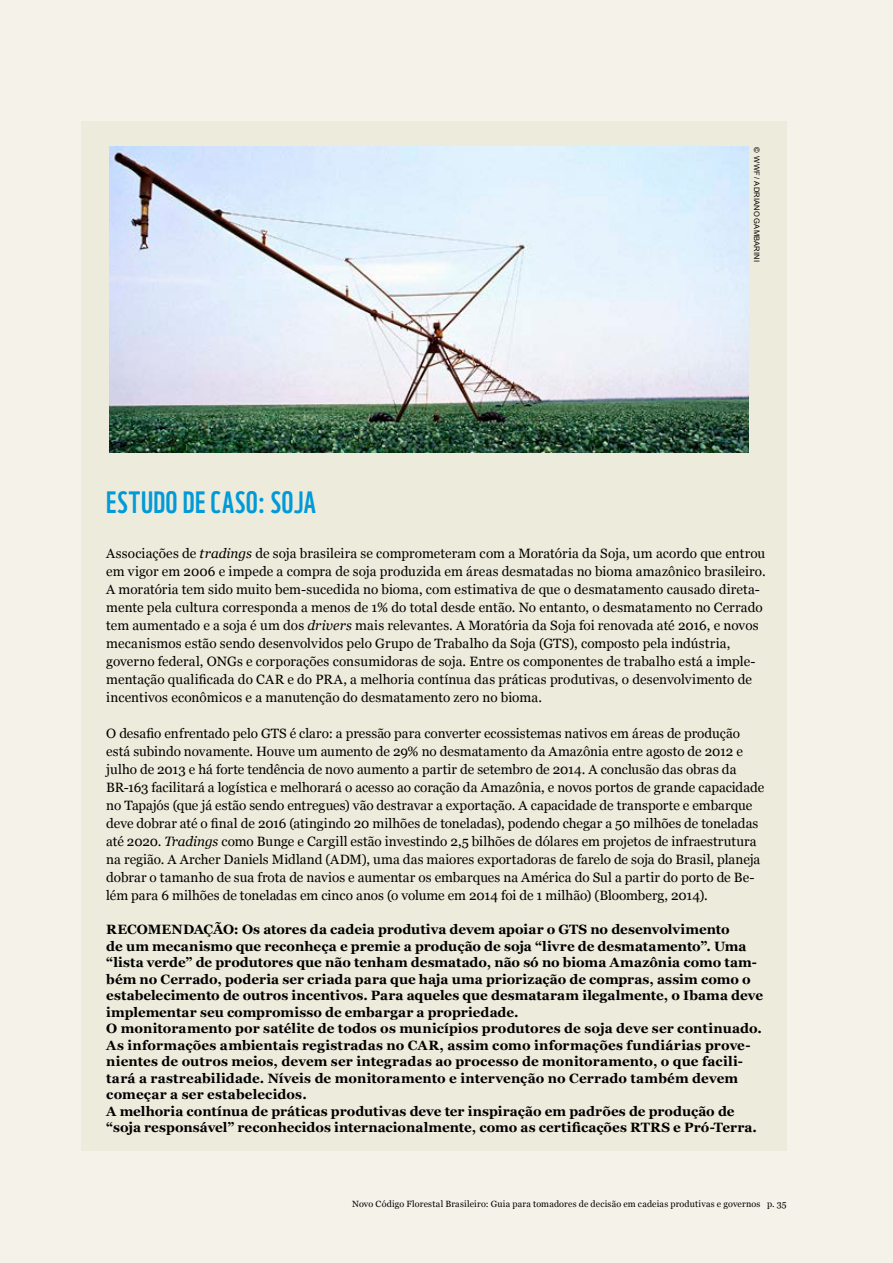
<style>
.page{position:relative;width:893px;height:1263px;background:#f5f2ea}
.page>*{position:absolute;margin:0;border:0;box-sizing:border-box;transform-origin:0 0}
.t1{font:30px "WWF";letter-spacing:.02em;color:#009ad8}
.t2{font:13.5px/18px "Georgia";color:#000}
.t3{font:700 13.5px/16.5px "Georgia";letter-spacing:.005em;color:#000}
.t4{font:9px "Georgia";letter-spacing:.02em;color:#000}
.t5{font:7.5px "Arial";letter-spacing:.02em;color:#000}
.s1{font-style:italic}
</style>
<div class="page">
<div style="left:81px;top:121px;width:706px;height:1030px;background:#edebdb"></div>
<img style="left:109px;top:147px;width:639px;height:306px">
<p class="t5" style="left:761px;top:147px;width:116px;rotate:90deg">© WWF / ADRIANO GAMBARINI</p>
<h1 class="t1" style="left:106px;top:479px;width:24px">ESTUDO</h1>
<h1 class="t1" style="left:183px;top:479px;width:133px">DE CASO: SOJA</h1>
<p class="t2" style="left:106px;top:544px;width:661px">Associações de <span class="s1">tradings</span> de soja brasileira se comprometeram com a Moratória da Soja, um acordo que entrou em vigor em 2006 e impede a compra de soja produzida em áreas desmatadas no bioma amazônico brasileiro.<br>A moratória tem sido muito bem-sucedida no bioma, com estimativa de que o desmatamento causado direta&shy;mente pela cultura corresponda a menos de 1% do total desde então. No entanto, o desmatamento no Cerrado tem aumentado e a soja é um dos <span class="s1">drivers</span> mais relevantes. A Moratória da Soja foi renovada até 2016, e novos mecanismos estão sendo desenvolvidos pelo Grupo de Trabalho da Soja (GTS), composto pela indústria, governo federal, ONGs e corporações consumidoras de soja. Entre os componentes de trabalho está a imple&shy;mentação qualificada do CAR e do PRA, a melhoria contínua das práticas produtivas, o desenvolvimento de incentivos econômicos e a manutenção do desmatamento zero no bioma.</p>
<p class="t2" style="left:106px;top:724px;width:659px">O desafio enfrentado pelo GTS é claro: a pressão para converter ecossistemas nativos em áreas de produção está subindo novamente. Houve um aumento de 29% no desmatamento da Amazônia entre agosto de 2012 e julho de 2013 e há forte tendência de novo aumento a partir de setembro de 2014. A conclusão das obras da BR-163 facilitará a logística e melhorará o acesso ao coração da Amazônia, e novos portos de grande capacidade no Tapajós (que já estão sendo entregues) vão destravar a exportação. A capacidade de transporte e embarque deve dobrar até o final de 2016 (atingindo 20 milhões de toneladas), podendo chegar a 50 milhões de toneladas até 2020. <span class="s1">Tradings</span> como Bunge e Cargill estão investindo 2,5 bilhões de dólares em projetos de infraestrutura na região. A Archer Daniels Midland (ADM), uma das maiores exportadoras de farelo de soja do Brasil, planeja dobrar o tamanho de sua frota de navios e aumentar os embarques na América do Sul a partir do porto de Be&shy;lém para 6 milhões de toneladas em cinco anos (o volume em 2014 foi de 1 milhão) (Bloomberg, 2014).</p>
<p class="t3" style="left:106px;top:921px;width:658px">Recomendação: Os atores da cadeia produtiva devem apoiar o GTS no desenvolvimento<br>de um mecanismo que reconheça e premie a produção de soja “livre de desmatamento”. Uma “lista verde” de produtores que não tenham desmatado, não só no bioma Amazônia como tam&shy;bém no Cerrado, poderia ser criada para que haja uma priorização de compras, assim como o estabelecimento de outros incentivos. Para aqueles que desmataram ilegalmente, o Ibama deve implementar seu compromisso de embargar a propriedade.<br>O monitoramento por satélite de todos os municípios produtores de soja deve ser continuado.<br>As informações ambientais registradas no CAR, assim como informações fundiárias prove&shy;nientes de outros meios, devem ser integradas ao processo de monitoramento, o que facili&shy;tará a rastreabilidade. Níveis de monitoramento e intervenção no Cerrado também devem começar a ser estabelecidos.<br>A melhoria contínua de práticas produtivas deve ter inspiração em padrões de produção de “soja responsável” reconhecidos internacionalmente, como as certificações RTRS e Pró-Terra.</p>
<p class="t4" style="left:352px;top:1197px;width:436px">Novo Código Florestal Brasileiro: Guia para tomadores de decisão em cadeias produtivas e governos p. 35</p>
</div>
